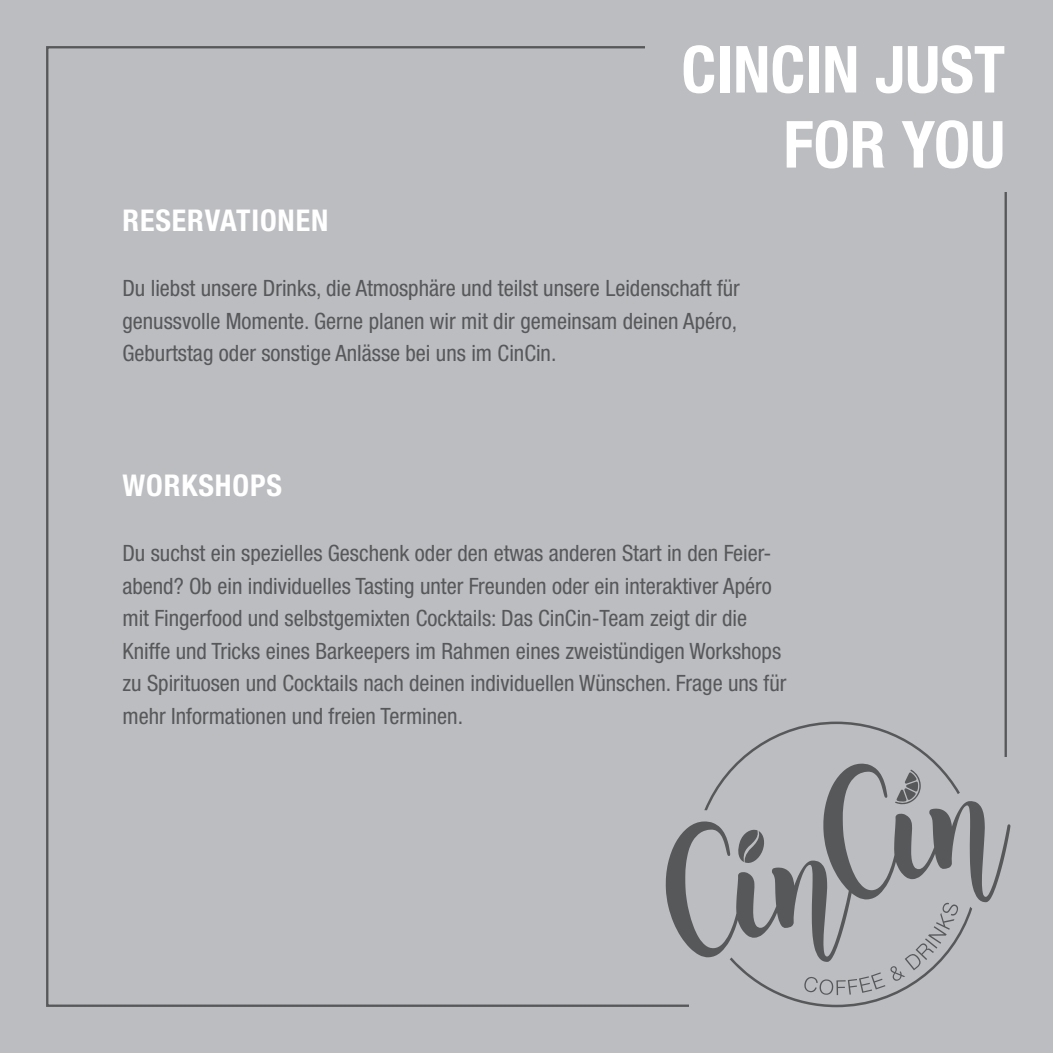
<style>
.page{position:relative;width:1053px;height:1053px;background:#fff}
.page>*{position:absolute;margin:0;border:0;box-sizing:border-box;transform-origin:0 0}
.t1{font:700 condensed 65px/75px "Helvetica Neue LT Std";color:#fff;text-align:right}
.t2{font:700 condensed 30px "Helvetica Neue LT Std";letter-spacing:.03em;color:#fff}
.t3{font:condensed 22.5px/32.5px "Helvetica Neue LT Std";color:#57585a}
</style>
<div class="page">
<div style="left:0;top:0;width:1052px;height:1052px;background:#bcbdc0"></div>
<svg style="left:665px;top:791px;width:345px;height:167px"></svg>
<svg style="left:734px;top:827px;width:31px;height:37px"></svg>
<svg style="left:729px;top:902px;width:243px;height:105px"></svg>
<svg style="left:704px;top:721px;width:255px;height:89px"></svg>
<h2 class="t2" style="left:122px;top:202px;width:207px">RESERVATIONEN</h2>
<h1 class="t1" style="left:681px;top:31px;width:325px">CINCIN JUST<br>FOR YOU</h1>
<p class="t3" style="left:122px;top:272px;width:619px">Du liebst unsere Drinks, die Atmosphäre und teilst unsere Leidenschaft für genussvolle Momente. Gerne planen wir mit dir gemeinsam deinen Apéro,<br>Geburtstag oder sonstige Anlässe bei uns im CinCin.</p>
<h2 class="t2" style="left:122px;top:467px;width:161px">WORKSHOPS</h2>
<p class="t3" style="left:122px;top:537px;width:665px">Du suchst ein spezielles Geschenk oder den etwas anderen Start in den Feier&shy;abend? Ob ein individuelles Tasting unter Freunden oder ein interaktiver Apéro mit Fingerfood und selbstgemixten Cocktails: Das CinCin-Team zeigt dir die Kniffe und Tricks eines Barkeepers im Rahmen eines zweistündigen Workshops zu Spirituosen und Cocktails nach deinen individuellen Wünschen. Frage uns für mehr Informationen und freien Terminen.</p>
</div>
